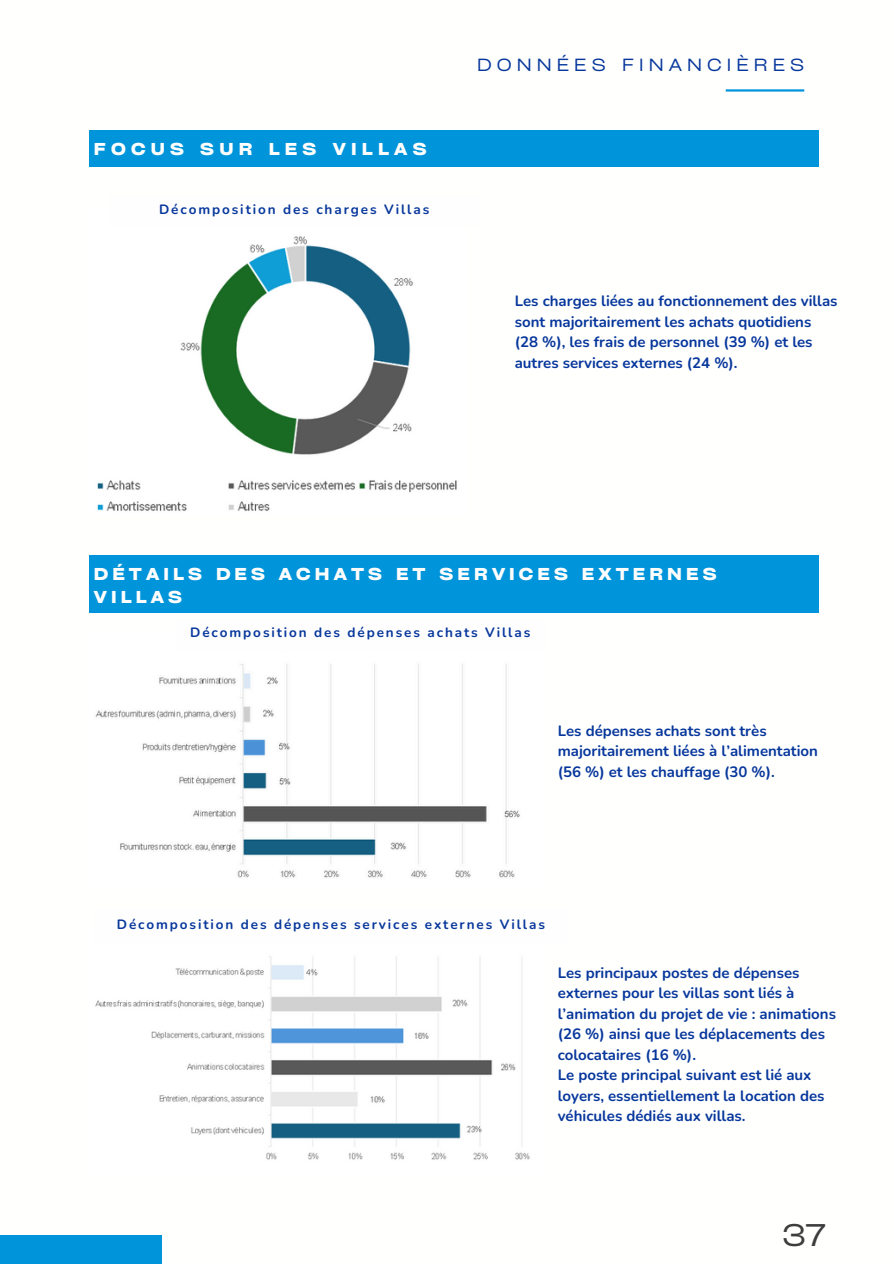
<style>
.page{position:relative;width:894px;height:1264px;background:#fff}
.page>*{position:absolute;margin:0;border:0;box-sizing:border-box;transform-origin:0 0}
.t1{font:expanded 30px "Cy Grotesk";color:#3d3d3d}
.t2{font:expanded 16.8px "Cy Grotesk";letter-spacing:.3em;color:#07379c}
.t3{font:700 expanded 16.5px/22.5px "Cy Grotesk";letter-spacing:.25em;color:#fefefe}
.t4{font:700 expanded 16.5px "Cy Grotesk";letter-spacing:.315em;color:#fefefe}
.t5{font:700 15px/20.5px "Nunito";color:#07379c}
.t6{font:700 13.5px "Nunito";letter-spacing:.14em;color:#07379c}
</style>
<div class="page">
<hr style="left:725px;top:89px;width:79px;height:3px;background:#0094da">
<div style="left:0;top:1235px;width:162px;height:28px;background:#0094da"></div>
<div style="left:89px;top:130px;width:729px;height:37px;background:#0094da"></div>
<img style="left:97px;top:236px;width:360px;height:275px">
<div style="left:89px;top:555px;width:729px;height:58px;background:#0094da"></div>
<img style="left:95px;top:664px;width:425px;height:214px">
<img style="left:95px;top:956px;width:435px;height:204px">
<h2 class="t4" style="left:94px;top:139px;width:334px">FOCUS SUR LES VILLAS</h2>
<p class="t6" style="left:159px;top:200px;width:272px">Décomposition des charges Villas</p>
<p class="t2" style="left:477px;top:55px;width:328px">DONNÉES FINANCIÈRES</p>
<p class="t5" style="left:514px;top:291px;width:324px">Les charges liées au fonctionnement des villas sont majoritairement les achats quotidiens</p>
<p class="t5" style="left:514px;top:332px;width:299px">(28 %), les frais de personnel (39 %) et les autres services externes (24 %).</p>
<p class="t3" style="left:94px;top:562px;width:624px">DÉTAILS DES ACHATS ET SERVICES EXTERNES<br>VILLAS</p>
<p class="t6" style="left:190px;top:623px;width:341px">Décomposition des dépenses achats Villas</p>
<p class="t5" style="left:557px;top:720px;width:262px">Les dépenses achats sont très majoritairement liées à l’alimentation (56 %) et les chauffage (30 %).</p>
<p class="t6" style="left:117px;top:915px;width:429px">Décomposition des dépenses services externes Villas</p>
<p class="t5" style="left:557px;top:962px;width:280px">Les principaux postes de dépenses externes pour les villas sont liés à l’animation du projet de vie : animations (26 %) ainsi que les déplacements des colocataires (16 %).</p>
<p class="t5" style="left:557px;top:1065px;width:268px">Le poste principal suivant est lié aux loyers, essentiellement la location des véhicules dédiés aux villas.</p>
<h1 class="t1" style="left:781px;top:1216px;width:45px">37</h1>
</div>
